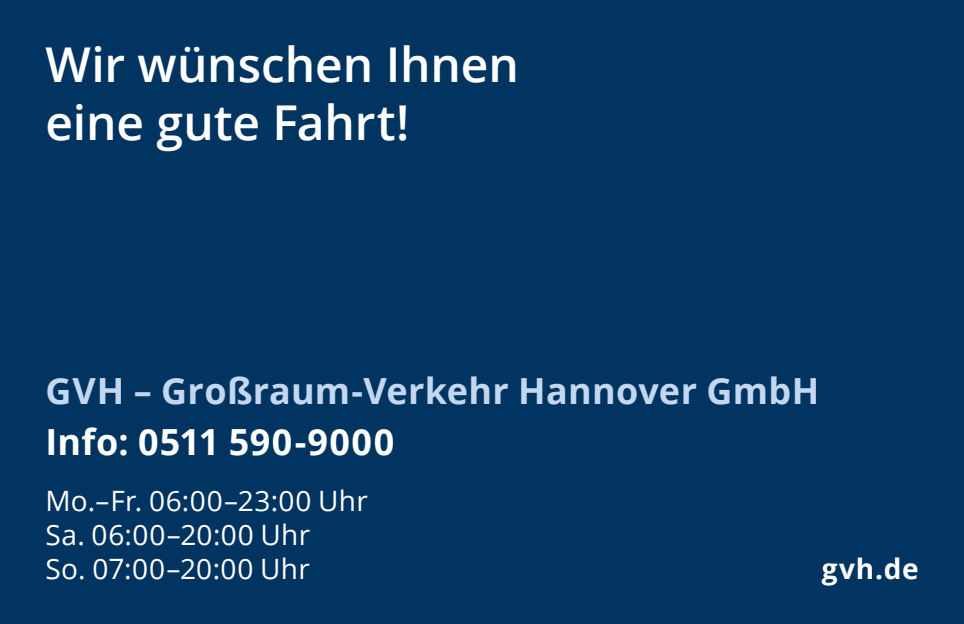
<style>
.page{position:relative;width:964px;height:624px;background:#013460}
.page>*{position:absolute;margin:0;border:0;box-sizing:border-box;transform-origin:0 0}
.t1{font:600 48px/57.6px "Open Sans";color:#fff}
.t2{font:700 36px "Open Sans";letter-spacing:.01em;color:#c3d7f1}
.t3{font:700 36px "Open Sans";letter-spacing:.015em;color:#fff}
.t4{font:28px/33.6px "Open Sans";letter-spacing:.015em;color:#fff}
.t5{font:700 28px "Open Sans";color:#fff}
</style>
<div class="page">
<h1 class="t1" style="left:45px;top:35px;width:475px">Wir wünschen Ihnen eine gute Fahrt!</h1>
<p class="t2" style="left:45px;top:365px;width:775px">GVH – Großraum-Verkehr Hannover GmbH</p>
<p class="t3" style="left:45px;top:416px;width:350px">Info: 0511 590-9000</p>
<p class="t4" style="left:45px;top:483px;width:324px">Mo.–Fr. 06:00–23:00 Uhr<br>Sa. 06:00–20:00 Uhr<br>So. 07:00–20:00 Uhr</p>
<p class="t5" style="left:822px;top:548px;width:98px">gvh.de</p>
</div>
